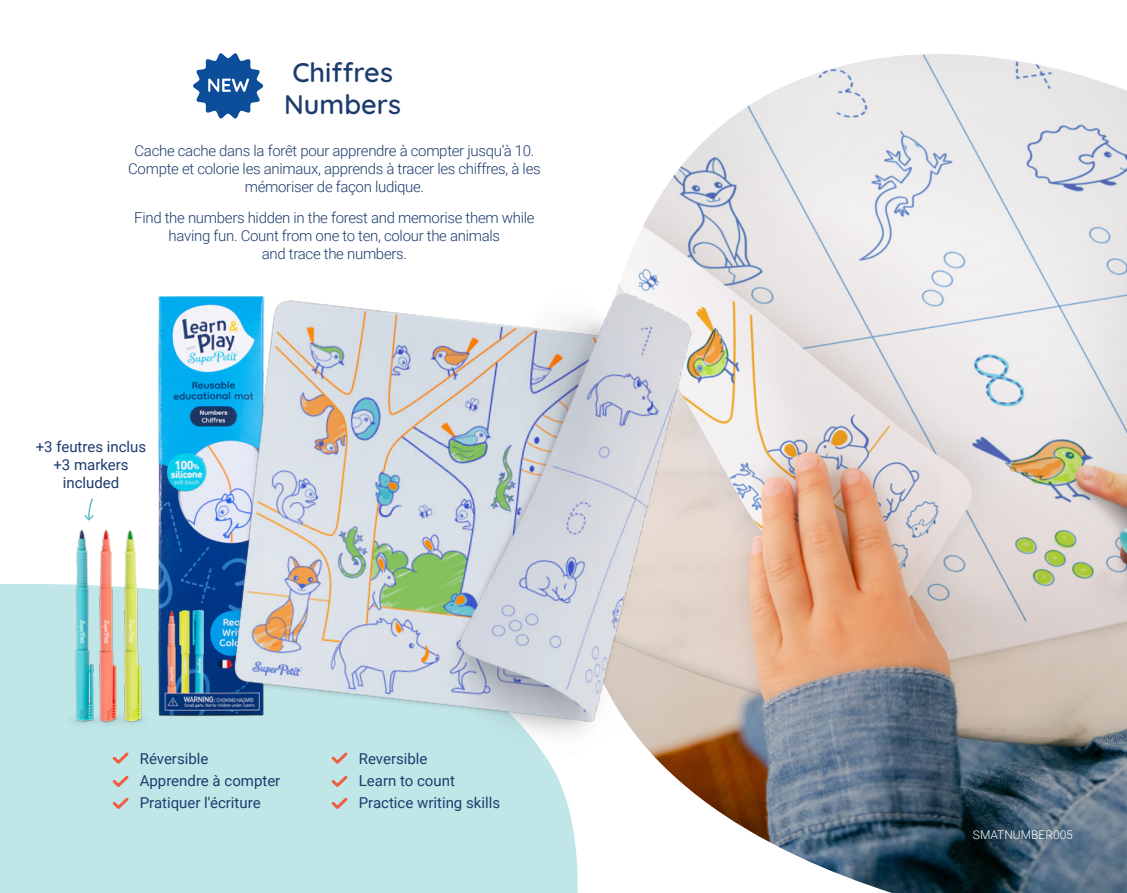
<style>
.page{position:relative;width:1127px;height:893px;background:#fff}
.page>*{position:absolute;margin:0;border:0;box-sizing:border-box;transform-origin:0 0}
.t1{font:300 27px/32.4px "Quicksand";color:#1c3c6e;text-align:center}
.t2{font:300 15px/18px "Roboto";letter-spacing:-.02em;color:#1c3c6e;text-align:center}
.t3{font:15px/22.2px "Roboto";color:#1c3c6e}
.t4{font:300 12px "Roboto";color:#fff}
</style>
<div class="page">
<div style="left:0;top:584px;width:578px;height:309px;background:#c0e6e8"></div>
<img style="left:635px;top:54px;width:492px;height:839px">
<img style="left:61px;top:529px;width:93px;height:213px">
<img style="left:153px;top:296px;width:56px;height:433px">
<svg style="left:193px;top:53px;width:70px;height:66px"></svg>
<svg style="left:329px;top:773px;width:21px;height:39px"></svg>
<svg style="left:110px;top:750px;width:21px;height:16px"></svg>
<svg style="left:110px;top:773px;width:21px;height:39px"></svg>
<svg style="left:84px;top:498px;width:10px;height:23px"></svg>
<img style="left:209px;top:245px;width:507px;height:524px">
<h1 class="t1" style="left:284px;top:53px;width:118px">Chiffres<br>Numbers</h1>
<p class="t2" style="left:128px;top:141px;width:414px">Cache cache dans la forêt pour apprendre à compter jusqu’à 10.<br>Compte et colorie les animaux, apprends à tracer les chiffres, à les mémoriser de façon ludique.</p>
<p class="t2" style="left:134px;top:208px;width:402px">Find the numbers hidden in the forest and memorise them while having fun. Count from one to ten, colour the animals<br>and trace the numbers.</p>
<p class="t3" style="left:36px;top:437px;width:112px;line-height:18px;text-align:center">+3 feutres inclus +3 markers included</p>
<p class="t3" style="left:140px;top:746px;width:142px">Réversible<br>Apprendre à compter<br>Pratiquer l'écriture</p>
<p class="t3" style="left:359px;top:746px;width:143px">Reversible<br>Learn to count<br>Practice writing skills</p>
<p class="t4" style="left:973px;top:826px;width:102px">SMATNUMBER005</p>
</div>
